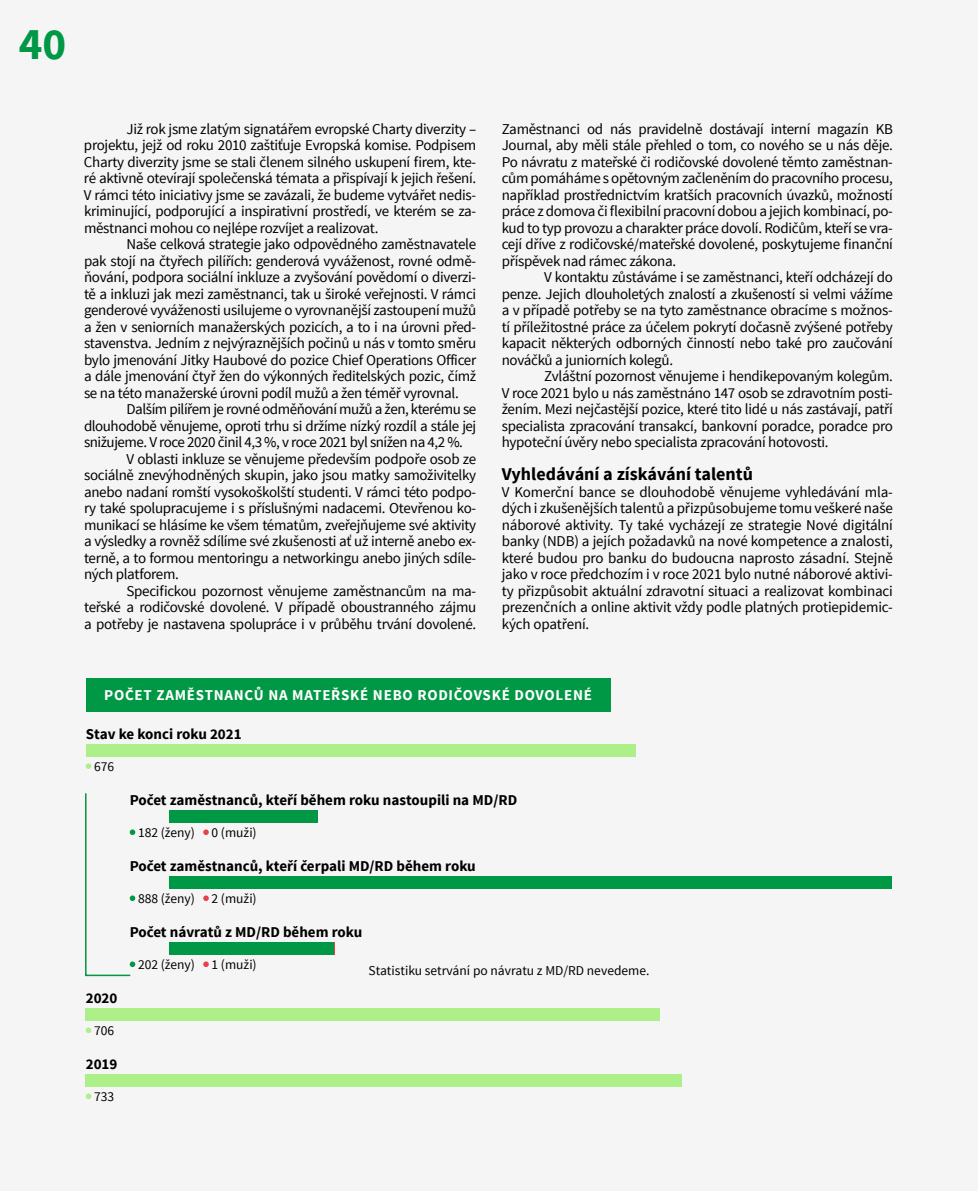
<style>
.page{position:relative;width:978px;height:1191px;background:#f5f5f5}
.page>*{position:absolute;margin:0;border:0;box-sizing:border-box;transform-origin:0 0}
.t1{font:700 45px "Source Sans Pro";color:#009745}
.t2{font:700 18px "Source Sans Pro";color:#000}
.t3{font:15px/16.5px "Source Sans Pro";letter-spacing:-.02em;color:#000;text-align:justify}
.t4{font:700 15px "Source Sans Pro";color:#000}
.t5{font:700 15px "Source Sans Pro";letter-spacing:.05em;color:#fff}
.t6{font:13.5px "Source Sans Pro";color:#000}
</style>
<div class="page">
<div style="left:86px;top:1074px;width:596px;height:13px;background:#adf08a"></div>
<div style="left:86px;top:1008px;width:574px;height:13px;background:#adf08a"></div>
<svg style="left:86px;top:1093px;width:5px;height:6px"></svg>
<svg style="left:86px;top:1027px;width:5px;height:6px"></svg>
<div style="left:86px;top:678px;width:524px;height:33px;background:#009745"></div>
<div style="left:86px;top:744px;width:550px;height:13px;background:#adf08a"></div>
<svg style="left:86px;top:763px;width:5px;height:6px"></svg>
<div style="left:170px;top:810px;width:148px;height:13px;background:#009745"></div>
<svg style="left:203px;top:829px;width:6px;height:6px"></svg>
<div style="left:170px;top:876px;width:722px;height:13px;background:#009745"></div>
<svg style="left:203px;top:895px;width:6px;height:6px"></svg>
<div style="left:170px;top:942px;width:164px;height:13px;background:#009745"></div>
<svg style="left:203px;top:961px;width:6px;height:6px"></svg>
<svg style="left:334px;top:942px;width:1px;height:13px"></svg>
<svg style="left:85px;top:793px;width:50px;height:184px"></svg>
<h1 class="t1" style="left:19px;top:15px;width:49px">40</h1>
<p class="t3" style="left:84px;top:121px;width:394px;text-indent:43px">Již rok jsme zlatým signatářem evropské Charty diverzity – projektu, jejž od roku 2010 zaštiťuje Evropská komise. Podpisem Charty diverzity jsme se stali členem silného uskupení firem, kte&shy;ré aktivně otevírají společenská témata a přispívají k jejich řešení.<br>V rámci této iniciativy jsme se zavázali, že budeme vytvářet nedis&shy;kriminující, podporující a inspirativní prostředí, ve kterém se za&shy;městnanci mohou co nejlépe rozvíjet a realizovat.</p>
<p class="t3" style="left:84px;top:236px;width:394px;text-indent:43px">Naše celková strategie jako odpovědného zaměstnavatele pak stojí na čtyřech pilířích: genderová vyváženost, rovné odmě&shy;ňování, podpora sociální inkluze a zvyšování povědomí o diverzi&shy;tě a inkluzi jak mezi zaměstnanci, tak u široké veřejnosti. V rámci genderové vyváženosti usilujeme o vyrovnanější zastoupení mužů a žen v seniorních manažerských pozicích, a to i na úrovni před&shy;stavenstva. Jedním z nejvýraznějších počinů u nás v tomto směru bylo jmenování Jitky Haubové do pozice Chief Operations Officer a dále jmenování čtyř žen do výkonných ředitelských pozic, čímž se na této manažerské úrovni podíl mužů a žen téměř vyrovnal.</p>
<p class="t3" style="left:127px;top:401px;width:351px">Dalším pilířem je rovné odměňování mužů a žen, kterému se</p>
<p class="t3" style="left:84px;top:418px;width:394px">dlouhodobě věnujeme, oproti trhu si držíme nízký rozdíl a stále jej</p>
<p class="t3" style="left:84px;top:434px;width:381px">snižujeme. V roce 2020 činil 4,3 %, v roce 2021 byl snížen na 4,2 %.</p>
<p class="t3" style="left:127px;top:451px;width:351px">V oblasti inkluze se věnujeme především podpoře osob ze</p>
<p class="t3" style="left:84px;top:467px;width:394px">sociálně znevýhodněných skupin, jako jsou matky samoživitelky</p>
<p class="t3" style="left:84px;top:484px;width:394px">anebo nadaní romští vysokoškolští studenti. V rámci této podpo-</p>
<p class="t3" style="left:84px;top:500px;width:394px">ry také spolupracujeme i s příslušnými nadacemi. Otevřenou ko-</p>
<p class="t3" style="left:84px;top:517px;width:394px">munikací se hlásíme ke všem tématům, zveřejňujeme své aktivity</p>
<p class="t3" style="left:84px;top:533px;width:394px">a výsledky a rovněž sdílíme své zkušenosti ať už interně anebo ex-</p>
<p class="t3" style="left:84px;top:550px;width:394px">terně, a to formou mentoringu a networkingu anebo jiných sdíle-</p>
<p class="t3" style="left:84px;top:566px;width:96px">ných platforem.</p>
<p class="t3" style="left:127px;top:583px;width:351px">Specifickou pozornost věnujeme zaměstnancům na ma-</p>
<p class="t3" style="left:84px;top:599px;width:394px">teřské a rodičovské dovolené. V případě oboustranného zájmu</p>
<p class="t3" style="left:84px;top:616px;width:394px">a potřeby je nastavena spolupráce i v průběhu trvání dovolené.</p>
<p class="t3" style="left:502px;top:121px;width:393px">Zaměstnanci od nás pravidelně dostávají interní magazín KB Journal, aby měli stále přehled o tom, co nového se u nás děje.<br>Po návratu z mateřské či rodičovské dovolené těmto zaměstnan&shy;cům pomáháme s opětovným začleněním do pracovního procesu, například prostřednictvím kratších pracovních úvazků, možností práce zdomova či flexibilní pracovní dobou a jejich kombinací, po&shy;kud to typ provozu a charakter práce dovolí. Rodičům, kteří se vra&shy;cejí dříve z rodičovské/mateřské dovolené, poskytujeme finanční příspěvek nad rámec zákona.</p>
<p class="t3" style="left:502px;top:269px;width:393px;text-indent:43px">V kontaktu zůstáváme i se zaměstnanci, kteří odcházejí do penze. Jejich dlouholetých znalostí a zkušeností si velmi vážíme a v případě potřeby se na tyto zaměstnance obracíme s možnos&shy;tí příležitostné práce za účelem pokrytí dočasně zvýšené potřeby kapacit některých odborných činností nebo také pro zaučování nováčků a juniorních kolegů.</p>
<p class="t3" style="left:502px;top:368px;width:393px;text-indent:43px">Zvláštní pozornost věnujeme i hendikepovaným kolegům.<br>V roce 2021 bylo u nás zaměstnáno 147 osob se zdravotním posti&shy;žením. Mezi nejčastější pozice, které tito lidé u nás zastávají, patří specialista zpracování transakcí, bankovní poradce, poradce pro hypoteční úvěry nebo specialista zpracování hotovosti.</p>
<p class="t2" style="left:502px;top:462px;width:253px">Vyhledávání a získávání talentů</p>
<p class="t3" style="left:502px;top:484px;width:393px">V Komerční bance se dlouhodobě věnujeme vyhledávání mla&shy;dých i zkušenějších talentů a přizpůsobujeme tomu veškeré naše náborové aktivity. Ty také vycházejí ze strategie Nové digitální banky (NDB) a jejích požadavků na nové kompetence a znalosti, které budou pro banku do budoucna naprosto zásadní. Stejně jako v roce předchozím i v roce 2021 bylo nutné náborové aktivi&shy;ty přizpůsobit aktuální zdravotní situaci a realizovat kombinaci prezenčních a online aktivit vždy podle platných protiepidemic&shy;kých opatření.</p>
<p class="t5" style="left:104px;top:686px;width:489px">POČET ZAMĚSTNANCŮ NA MATEŘSKÉ NEBO RODIČOVSKÉ DOVOLENÉ</p>
<p class="t4" style="left:86px;top:724px;width:157px">Stav ke konci roku 2021</p>
<p class="t6" style="left:94px;top:758px;width:22px">676</p>
<p class="t4" style="left:130px;top:790px;width:389px">Počet zaměstnanců, kteří během roku nastoupili na MD/RD</p>
<p class="t6" style="left:138px;top:824px;width:120px">182 (ženy) 0 (muži)</p>
<p class="t4" style="left:130px;top:856px;width:348px">Počet zaměstnanců, kteří čerpali MD/RD během roku</p>
<p class="t6" style="left:138px;top:890px;width:120px">888 (ženy) 2 (muži)</p>
<p class="t4" style="left:130px;top:922px;width:234px">Počet návratů z MD/RD během roku</p>
<p class="t6" style="left:138px;top:956px;width:120px">202 (ženy) 1 (muži)</p>
<p class="t6" style="left:369px;top:962px;width:282px">Statistiku setrvání po návratu z MD/RD nevedeme.</p>
<p class="t4" style="left:86px;top:988px;width:33px">2020</p>
<p class="t6" style="left:94px;top:1022px;width:22px">706</p>
<p class="t4" style="left:86px;top:1054px;width:33px">2019</p>
<p class="t6" style="left:94px;top:1088px;width:22px">733</p>
</div>
